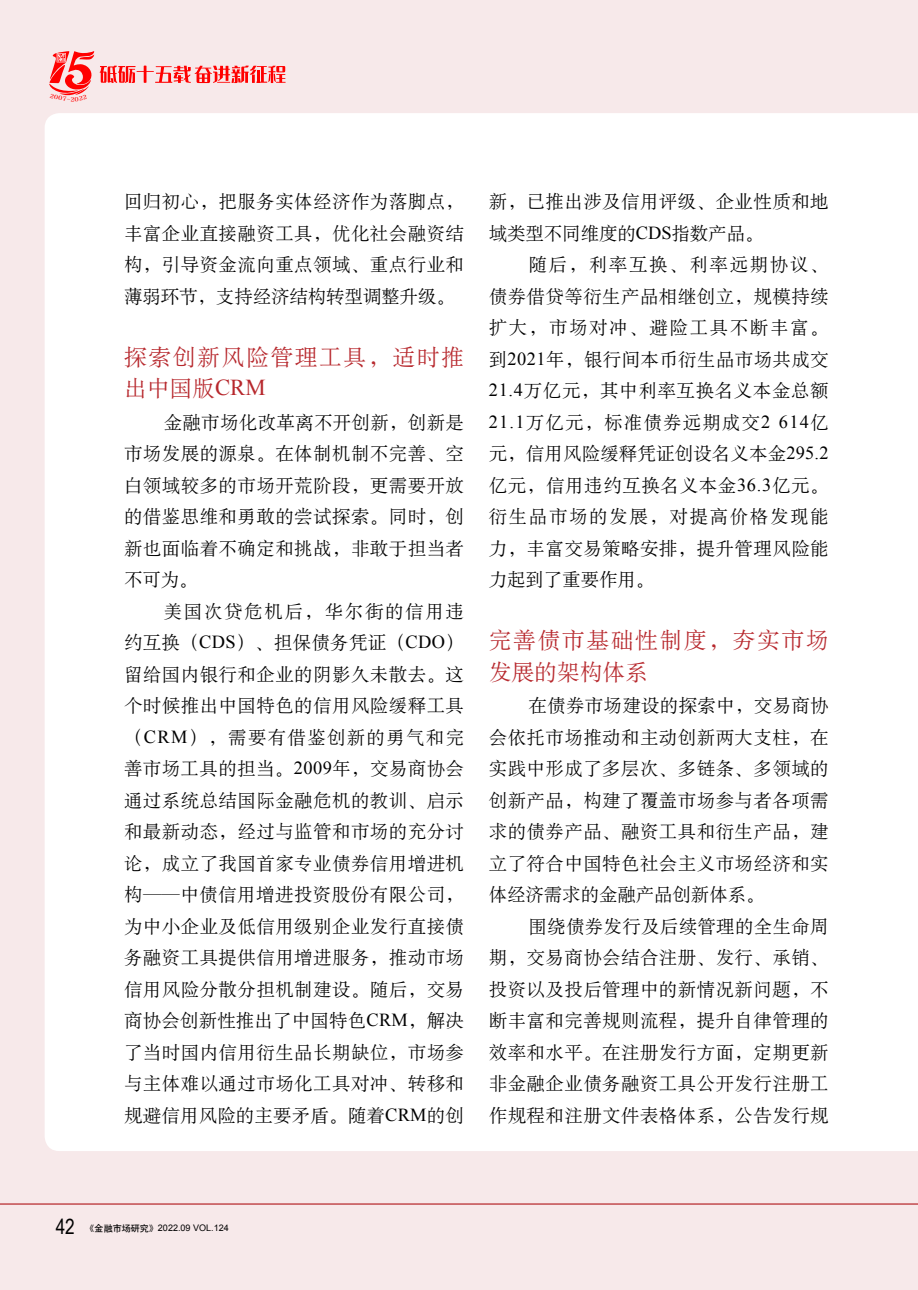
<style>
.page{position:relative;width:918px;height:1290px;background:#f7e9ea}
.page>*{position:absolute;margin:0;border:0;box-sizing:border-box;transform-origin:0 0}
._1级标题{font:22.75px/31.5px "H Ya 6 gj";letter-spacing:.07em;color:#b7282d}
.t1{font:21px "Arial Narrow";color:#000}
.正文{font:18.38px/31.5px "H Ya 6 gj";letter-spacing:.03em;color:#000;text-align:justify}
.t2{font:9.1px "Arial";color:#000}
.s1{font-family:"Times New Roman"}
.s2{font-family:"H Yb 1 gj"}
</style>
<div class="page">
<div style="left:45px;top:113px;width:873px;height:1038px;background:#fff"></div>
<hr style="left:0;top:1203px;width:918px;height:1px;background:#b7282d">
<svg style="left:49px;top:51px;width:236px;height:45px"></svg>
<p class="正文" style="left:124px;top:186px;width:341px">回归初心，把服务实体经济作为落脚点，丰富企业直接融资工具，优化社会融资结构，引导资金流向重点领域、重点行业和薄弱环节，支持经济结构转型调整升级。</p>
<p class="_1级标题" style="left:124px;top:341px;width:341px">探索创新风险管理工具，适时推出中国版<span class="s1">CRM</span></p>
<p class="正文" style="left:124px;top:406px;width:341px;text-indent:40px">金融市场化改革离不开创新，创新是市场发展的源泉。在体制机制不完善、空白领域较多的市场开荒阶段，更需要开放的借鉴思维和勇敢的尝试探索。同时，创新也面临着不确定和挑战，非敢于担当者不可为。</p>
<p class="正文" style="left:124px;top:595px;width:341px;text-indent:40px">美国次贷危机后，华尔街的信用违约互换（<span class="s1">CDS</span>）、担保债务凭证（<span class="s1">CDO</span>）留给国内银行和企业的阴影久未散去。这个时候推出中国特色的信用风险缓释工具（<span class="s1">CRM</span>），需要有借鉴创新的勇气和完善市场工具的担当。<span class="s1">2009</span>年，交易商协会通过系统总结国际金融危机的教训、启示和最新动态，经过与监管和市场的充分讨论，成立了我国首家专业债券信用增进机构——中债信用增进投资股份有限公司，为中小企业及低信用级别企业发行直接债务融资工具提供信用增进服务，推动市场信用风险分散分担机制建设。随后，交易商协会创新性推出了中国特色<span class="s1">CRM</span>，解决了当时国内信用衍生品长期缺位，市场参与主体难以通过市场化工具对冲、转移和规避信用风险的主要矛盾。随着<span class="s1">CRM</span>的创</p>
<p class="正文" style="left:489px;top:186px;width:341px">新，已推出涉及信用评级、企业性质和地域类型不同维度的<span class="s1">CDS</span>指数产品。</p>
<p class="正文" style="left:489px;top:249px;width:341px;text-indent:40px">随后，利率互换、利率远期协议、债券借贷等衍生产品相继创立，规模持续扩大，市场对冲、避险工具不断丰富。到<span class="s1">2021</span>年，银行间本币衍生品市场共成交<span class="s1">21.4</span>万亿元，其中利率互换名义本金总额<span class="s1">21.1</span>万亿元，标准债券远期成交<span class="s1">2 614</span>亿元，信用风险缓释凭证创设名义本金<span class="s1">295.2</span>亿元，信用违约互换名义本金<span class="s1">36.3</span>亿元。衍生品市场的发展，对提高价格发现能力，丰富交易策略安排，提升管理风险能力起到了重要作用。</p>
<p class="_1级标题" style="left:489px;top:625px;width:341px">完善债市基础性制度，夯实市场发展的架构体系</p>
<p class="正文" style="left:489px;top:690px;width:341px;text-indent:40px">在债券市场建设的探索中，交易商协会依托市场推动和主动创新两大支柱，在实践中形成了多层次、多链条、多领域的创新产品，构建了覆盖市场参与者各项需求的债券产品、融资工具和衍生产品，建立了符合中国特色社会主义市场经济和实体经济需求的金融产品创新体系。</p>
<p class="正文" style="left:489px;top:910px;width:341px;text-indent:40px">围绕债券发行及后续管理的全生命周期，交易商协会结合注册、发行、承销、投资以及投后管理中的新情况新问题，不断丰富和完善规则流程，提升自律管理的效率和水平。在注册发行方面，定期更新非金融企业债务融资工具公开发行注册工作规程和注册文件表格体系，公告发行规</p>
<p class="t1" style="left:56px;top:1211px;width:21px">42</p>
<p class="t2" style="left:86px;top:1222px;width:145px"><span class="s2">《金融市场研究》</span>2022.09 VOL.124</p>
</div>
